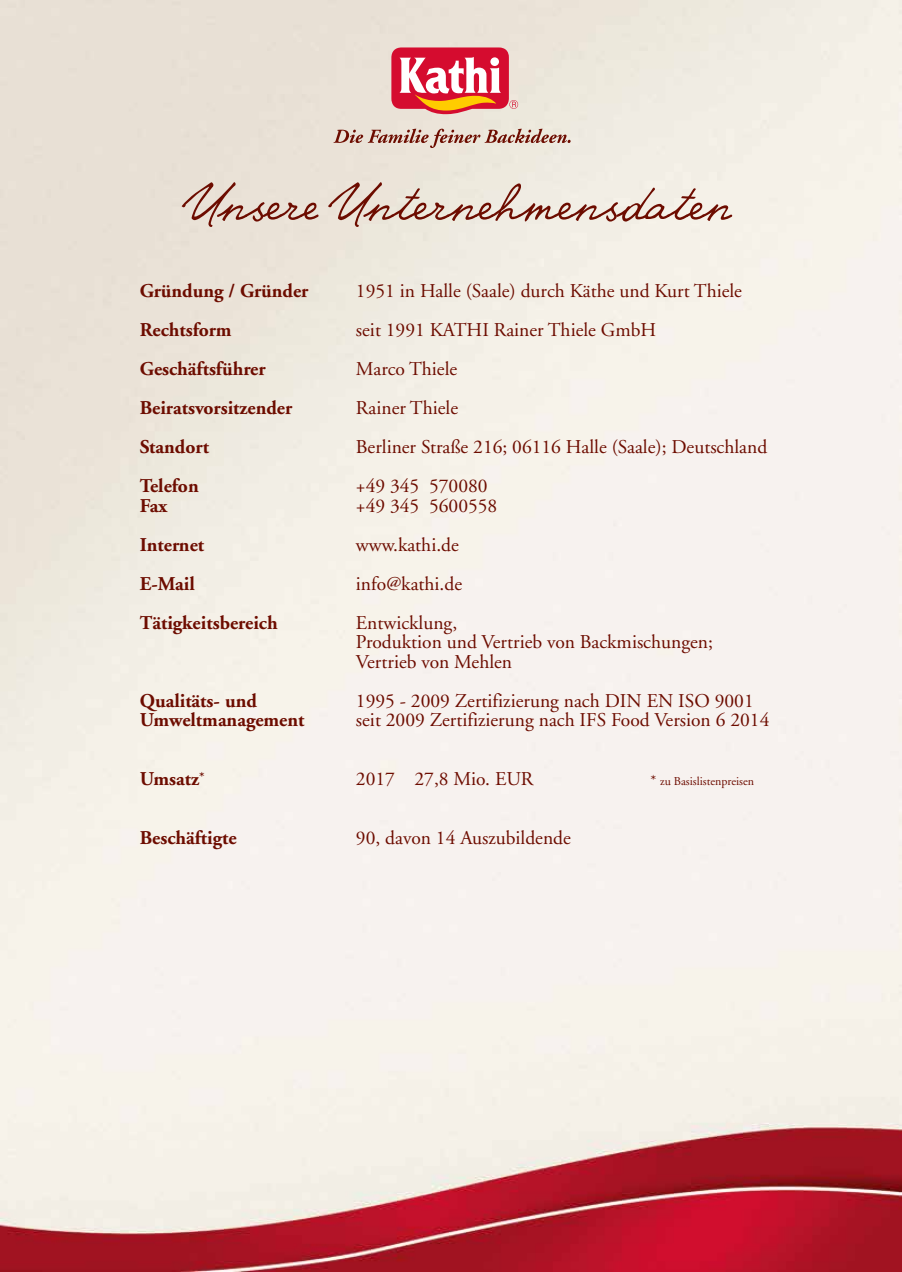
<style>
.page{position:relative;width:902px;height:1272px;background:#fff}
.page>*{position:absolute;margin:0;border:0;box-sizing:border-box;transform-origin:0 0}
.t1{font:102px "WIP Grand Ma EUTT";color:#6d0c00}
.t2{font:19.5px/19.5px "Adobe Garamond";color:#6d0c00}
.t3{font:700 19.5px "Adobe Garamond";color:#6d0c00}
.t4{font:12px "Adobe Garamond";color:#6d0c00}
.s1{font-size:15px}
</style>
<div class="page">
<img style="left:0;top:0;width:901px;height:1271px">
<svg style="left:391px;top:47px;width:127px;height:67px"></svg>
<svg style="left:333px;top:129px;width:237px;height:19px;background:#cdb1a6"></svg>
<h1 class="t1" style="left:189px;top:152px;width:543px">Unsere Unternehmensdaten</h1>
<p class="t3" style="left:140px;top:280px;width:170px">Gründung / Gründer</p>
<p class="t2" style="left:356px;top:282px;width:387px">1951 in Halle (Saale) durch Käthe und Kurt Thiele</p>
<p class="t3" style="left:140px;top:319px;width:93px">Rechtsform</p>
<p class="t2" style="left:356px;top:321px;width:302px">seit 1991 KATHI Rainer Thiele GmbH</p>
<p class="t3" style="left:140px;top:358px;width:127px">Geschäftsführer</p>
<p class="t2" style="left:356px;top:360px;width:103px">Marco Thiele</p>
<p class="t3" style="left:140px;top:397px;width:154px">Beiratsvorsitzender</p>
<p class="t2" style="left:356px;top:399px;width:104px">Rainer Thiele</p>
<p class="t3" style="left:140px;top:436px;width:71px">Standort</p>
<p class="t2" style="left:356px;top:438px;width:413px">Berliner Straße 216; 06116 Halle (Saale); Deutschland</p>
<p class="t3" style="left:140px;top:475px;width:60px">Telefon</p>
<p class="t2" style="left:356px;top:477px;width:133px">+49 345 570080</p>
<p class="t3" style="left:140px;top:495px;width:29px">Fax</p>
<p class="t2" style="left:356px;top:496px;width:143px">+49 345 5600558</p>
<p class="t3" style="left:140px;top:534px;width:66px">Internet</p>
<p class="t2" style="left:356px;top:535px;width:104px">www.kathi.de</p>
<p class="t3" style="left:140px;top:573px;width:57px">E-Mail</p>
<p class="t2" style="left:356px;top:574px;width:108px">info@kathi.de</p>
<p class="t3" style="left:140px;top:612px;width:139px">Tätigkeitsbereich</p>
<p class="t2" style="left:356px;top:613px;width:358px">Entwicklung,<br>Produktion und Vertrieb von Backmischungen;<br>Vertrieb von Mehlen</p>
<p class="t3" style="left:140px;top:690px;width:118px">Qualitäts- und</p>
<p class="t2" style="left:356px;top:691px;width:399px">1995 - 2009 Zertifizierung nach DIN EN ISO 9001</p>
<p class="t3" style="left:140px;top:709px;width:166px">Umweltmanagement</p>
<p class="t2" style="left:356px;top:711px;width:415px">seit 2009 Zertifizierung nach IFS Food Version 6 2014</p>
<p class="t3" style="left:140px;top:768px;width:66px">Umsatz<sup>*</sup></p>
<p class="t2" style="left:356px;top:769px;width:179px">2017 27,8 Mio. EUR</p>
<p class="t4" style="left:650px;top:774px;width:105px"><span class="s1">*</span> zu Basislistenpreisen</p>
<p class="t3" style="left:140px;top:826px;width:98px">Beschäftigte</p>
<p class="t2" style="left:356px;top:828px;width:216px">90, davon 14 Auszubildende</p>
</div>
